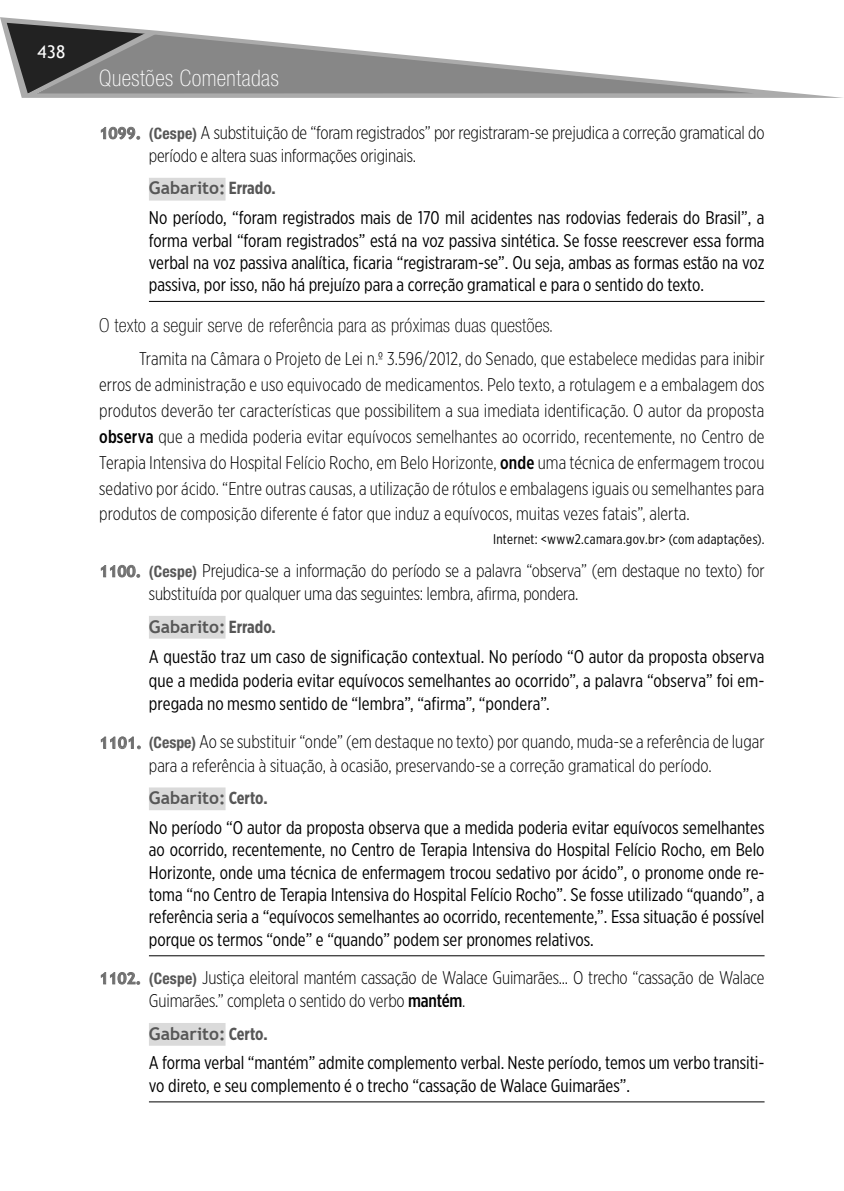
<style>
.page{position:relative;width:844px;height:1191px;background:#fff}
.page>*{position:absolute;margin:0;border:0;box-sizing:border-box;transform-origin:0 0}
.t1{font:100 condensed 22.75px "Helvetica Neue LT Std";letter-spacing:.02em;color:#fff}
.t2{font:100 condensed 19.25px "Helvetica Neue LT Std";letter-spacing:.01em;color:#000}
.t3{font:300 18.38px/25.9px "Gotham X Narrow";letter-spacing:-.01em;color:#000}
.t4{font:18.38px/22.4px "Gotham X Narrow";color:#000;text-align:justify}
.t5{font:700 17.5px "Trebuchet MS";color:#575757}
.t6{font:17.5px "Trebuchet MS";color:#fff}
.t7{font:14px "Gotham X Narrow";letter-spacing:.025em;color:#000}
.s1{font-family:"Trebuchet MS";font-weight:700;font-size:15.75px;color:#6f6f6f}
.s2{font-family:"Helvetica Neue LT Std";font-weight:700;font-stretch:condensed;font-size:15.75px;color:#575757}
.s3{font-family:"Gotham X Narrow"}
.s4{font-weight:500}
</style>
<div class="page">
<svg style="left:0;top:17px;width:843px;height:81px"></svg>
<svg style="left:4px;top:20px;width:153px;height:77px;background:#717171"></svg>
<div style="left:149px;top:178px;width:76px;height:22px;background:#dadada"></div>
<hr style="left:149px;top:301px;width:615px;height:1px;background:#000">
<div style="left:149px;top:616px;width:76px;height:22px;background:#dadada"></div>
<div style="left:149px;top:787px;width:76px;height:23px;background:#dadada"></div>
<hr style="left:149px;top:955px;width:615px;height:1px;background:#000">
<div style="left:149px;top:1023px;width:76px;height:22px;background:#dadada"></div>
<hr style="left:149px;top:1101px;width:615px;height:1px;background:#000">
<svg style="left:100px;top:126px;width:40px;height:14px"></svg>
<svg style="left:100px;top:564px;width:40px;height:14px"></svg>
<svg style="left:100px;top:736px;width:41px;height:13px"></svg>
<svg style="left:100px;top:972px;width:40px;height:13px"></svg>
<p class="t6" style="left:38px;top:40px;width:29px">438</p>
<p class="t1" style="left:99px;top:65px;width:181px">Questões Comentadas</p>
<p class="t3" style="left:149px;top:120px;width:617px;line-height:23.4px;text-indent:-50px"><span class="s1">1099.</span> <span class="s2">(Cespe)</span> A substituição de “foram registrados” por registraram-se prejudica a correção gramatical do período e altera suas informações originais.</p>
<p class="t5" style="left:149px;top:177px;width:128px">Gabarito: <span class="s3">Errado.</span></p>
<p class="t4" style="left:149px;top:206px;width:617px">No período, “foram registrados mais de 170 mil acidentes nas rodovias federais do Brasil”, a forma verbal “foram registrados” está na voz passiva sintética. Se fosse reescrever essa forma verbal na voz passiva analítica, ficaria “registraram-se”. Ou seja, ambas as formas estão na voz passiva, por isso, não há prejuízo para a correção gramatical e para o sentido do texto.</p>
<p class="t2" style="left:99px;top:314px;width:455px">O texto a seguir serve de referência para as próximas duas questões.</p>
<p class="t3" style="left:99px;top:345px;width:666px;text-align:justify;text-indent:40px">Tramita na Câmara o Projeto de Lei n.º 3.596/2012, do Senado, que estabelece medidas para inibir erros de administração e uso equivocado de medicamentos. Pelo texto, a rotulagem e a embalagem dos produtos deverão ter características que possibilitem a sua imediata identificação. O autor da proposta <span class="s4">observa</span> que a medida poderia evitar equívocos semelhantes ao ocorrido, recentemente, no Centro de Terapia Intensiva do Hospital Felício Rocho, em Belo Horizonte, <span class="s4">onde</span> uma técnica de enfermagem trocou sedativo por ácido. “Entre outras causas, a utilização de rótulos e embalagens iguais ou semelhantes para produtos de composição diferente é fator que induz a equívocos, muitas vezes fatais”, alerta.</p>
<p class="t7" style="left:493px;top:530px;width:273px">Internet: &lt;www2.camara.gov.br&gt; (com adaptações).</p>
<p class="t3" style="left:149px;top:558px;width:617px;line-height:23.4px;text-indent:-50px"><span class="s1">1100.</span> <span class="s2">(Cespe)</span> Prejudica-se a informação do período se a palavra “observa” (em destaque no texto) for substituída por qualquer uma das seguintes: lembra, afirma, pondera.</p>
<p class="t5" style="left:149px;top:615px;width:128px">Gabarito: <span class="s3">Errado.</span></p>
<p class="t4" style="left:149px;top:645px;width:617px;line-height:23.4px">A questão traz um caso de significação contextual. No período “O autor da proposta observa que a medida poderia evitar equívocos semelhantes ao ocorrido”, a palavra “observa” foi em&shy;pregada no mesmo sentido de “lembra”, “afirma”, “pondera”.</p>
<p class="t3" style="left:99px;top:730px;width:666px;line-height:23.4px;text-align:center"><span class="s1">1101.</span> <span class="s2">(Cespe)</span> Ao se substituir “onde” (em destaque no texto) por quando, muda-se a referência de lugar para a referência à situação, à ocasião, preservando-se a correção gramatical do período.</p>
<p class="t5" style="left:149px;top:787px;width:120px">Gabarito: <span class="s3">Certo.</span></p>
<p class="t4" style="left:149px;top:816px;width:617px">No período “O autor da proposta observa que a medida poderia evitar equívocos semelhantes ao ocorrido, recentemente, no Centro de Terapia Intensiva do Hospital Felício Rocho, em Belo Horizonte, onde uma técnica de enfermagem trocou sedativo por ácido”, o pronome onde re&shy;toma “no Centro de Terapia Intensiva do Hospital Felício Rocho”. Se fosse utilizado “quando”, a referência seria a “equívocos semelhantes ao ocorrido, recentemente,”. Essa situação é possível porque os termos “onde” e “quando” podem ser pronomes relativos.</p>
<p class="t3" style="left:149px;top:965px;width:617px;line-height:23.4px;text-indent:-50px"><span class="s1">1102.</span> <span class="s2">(Cespe)</span> Justiça eleitoral mantém cassação de Walace Guimarães... O trecho “cassação de Walace<br>Guimarães.” completa o sentido do verbo <span class="s4">mantém</span>.</p>
<p class="t5" style="left:149px;top:1022px;width:120px">Gabarito: <span class="s3">Certo.</span></p>
<p class="t4" style="left:149px;top:1051px;width:617px">A forma verbal “mantém” admite complemento verbal. Neste período, temos um verbo transiti&shy;vo direto, e seu complemento é o trecho “cassação de Walace Guimarães”.</p>
</div>
